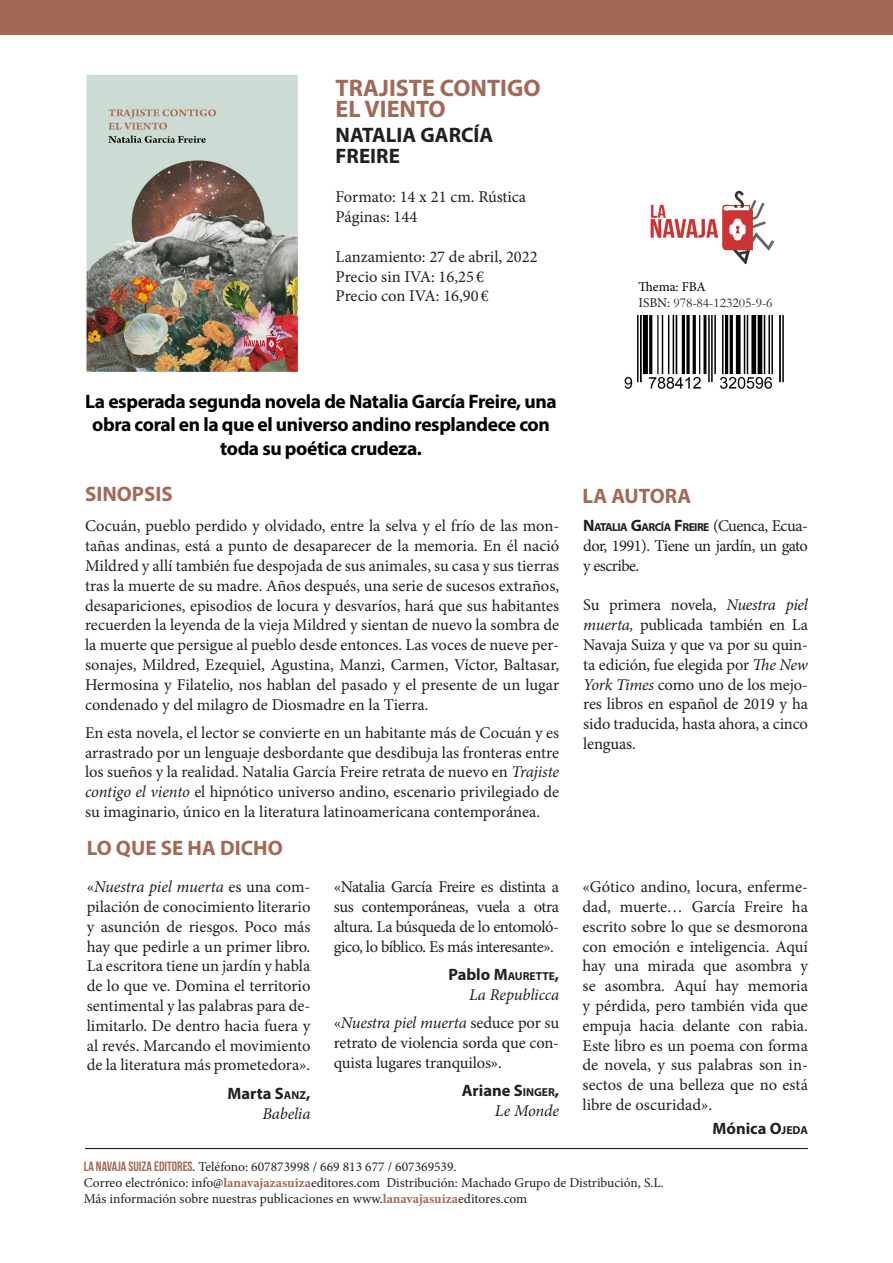
<style>
.page{position:relative;width:893px;height:1263px;background:#fff}
.page>*{position:absolute;margin:0;border:0;box-sizing:border-box;transform-origin:0 0}
.t1{font:700 24px/21px "Myriad Pro";color:#a26957}
.t2{font:700 21px "Myriad Pro";color:#a26957}
.t3{font:700 21px/21px "Myriad Pro";color:#231f20}
.t4{font:700 19.5px/23.4px "Myriad Pro";letter-spacing:-.02em;color:#000;text-align:center}
.t5{font:16.5px/19.8px "Minion Pro";letter-spacing:-.01em;color:#231f20;text-align:justify}
.t6{font:italic 16.5px/28.3px "Minion Pro";letter-spacing:-.015em;color:#231f20;text-align:right}
.t7{font:700 16.5px "Myriad Pro";color:#231f20}
.t8{font:16.5px/19.8px "Minion Pro";letter-spacing:-.035em;color:#231f20}
.t9{font:13.5px/16.2px "Minion Pro";color:#231f20}
.t10{font:13.5px "Garamond";color:#231f20}
.t11{font:13.5px "Minion Pro";color:#000}
.t12{font:700 11.55px "Myriad Pro";letter-spacing:-.05em;color:#231f20}
.s1{font-family:"Minion Pro"}
.s2{font-style:italic}
.s3{font-size:11.55px}
.s4{font-style:normal}
.s5{font-size:16.5px}
.s6{font-family:"Minion Pro";font-weight:400;font-size:16.5px}
.s7{font-family:"Bebas Neue";color:#a26957}
.s8{font-family:"Bebas Neue"}
.s9{font-weight:700;color:#a26957}
</style>
<div class="page">
<img style="left:650px;top:190px;width:125px;height:75px">
<hr style="left:85px;top:1148px;width:723px;height:1px;background:#231f20">
<div style="left:0;top:0;width:893px;height:34px;background:#a26957"></div>
<img style="left:624px;top:315px;width:160px;height:75px">
<img style="left:88px;top:76px;width:208px;height:294px">
<div style="left:85px;top:73px;width:214px;height:300px;border:2px solid #fff"></div>
<h1 class="t1" style="left:336px;top:76px;width:207px">TRAJISTE CONTIGO<br>EL VIENTO</h1>
<p class="t3" style="left:336px;top:124px;width:159px">NATALIA GARCÍA<br>FREIRE</p>
<p class="t5" style="left:336px;top:187px;width:192px">Formato: 14 x 21 cm. Rústica<br>Páginas: 144</p>
<p class="t5" style="left:336px;top:247px;width:204px;text-align:left">Lanzamiento: 27 de abril, 2022<br>Precio sin IVA: 16,25 €<br>Precio con IVA: 16,90 €</p>
<p class="t11" style="left:638px;top:277px;width:69px">Thema: FBA</p>
<p class="t10" style="left:638px;top:294px;width:136px"><span class="s1">ISBN:</span> 978-84-123205-9-6</p>
<p class="t4" style="left:85px;top:389px;width:473px">La esperada segunda novela de Natalia García Freire, una obra coral en la que el universo andino resplandece con toda su poética crudeza.</p>
<p class="t2" style="left:85px;top:480px;width:89px">SINOPSIS</p>
<p class="t5" style="left:85px;top:516px;width:476px">Cocuán, pueblo perdido y olvidado, entre la selva y el frío de las mon&shy;tañas andinas, está a punto de desaparecer de la memoria. En él nació Mildred y allí también fue despojada de sus animales, su casa y sus tierras tras la muerte de su madre. Años después, una serie de sucesos extraños, desapariciones, episodios de locura y desvaríos, hará que sus habitantes recuerden la leyenda de la vieja Mildred y sientan de nuevo la sombra de la muerte que persigue al pueblo desde entonces. Las voces de nueve per&shy;sonajes, Mildred, Ezequiel, Agustina, Manzi, Carmen, Víctor, Baltasar, Hermosina y Filatelio, nos hablan del pasado y el presente de un lugar condenado y del milagro de Diosmadre en la Tierra.</p>
<p class="t5" style="left:85px;top:723px;width:476px">En esta novela, el lector se convierte en un habitante más de Cocuán y es arrastrado por un lenguaje desbordante que desdibuja las fronteras entre los sueños y la realidad. Natalia García Freire retrata de nuevo en <span class="s2">Trajiste contigo el viento</span> el hipnótico universo andino, escenario privilegiado de su imaginario, único en la literatura latinoamericana contemporánea.</p>
<p class="t2" style="left:87px;top:835px;width:197px">LO QUE SE HA DICHO</p>
<p class="t5" style="left:87px;top:877px;width:225px">«<span class="s2">Nuestra piel muerta</span> es una com&shy;pilación de conocimiento literario y asunción de riesgos. Poco más hay que pedirle a un primer libro.<br>La escritora tiene un jardín y habla de lo que ve. Domina el territorio sentimental y las palabras para de&shy;limitarlo. De dentro hacia fuera y al revés. Marcando el movimiento de la literatura más prometedora».</p>
<p class="t7" style="left:227px;top:1082px;width:84px">Marta S<span class="s3">ANZ</span>,</p>
<p class="t6" style="left:262px;top:1099px;width:50px">Babelia</p>
<p class="t5" style="left:334px;top:877px;width:227px">«Natalia García Freire es distinta a sus contemporáneas, vuela a otra altura. La búsqueda de lo entomoló&shy;gico, lo bíblico. Es más interesante».</p>
<p class="t7" style="left:448px;top:964px;width:112px">Pablo M<span class="s3">AURETTE</span>,</p>
<p class="t6" style="left:334px;top:980px;width:227px">La Republicca<br><span class="s4">«</span>Nuestra piel muerta <span class="s4">seduce por su</span></p>
<p class="t5" style="left:334px;top:1033px;width:227px">retrato de violencia sorda que con&shy;quista lugares tranquilos».</p>
<p class="t7" style="left:462px;top:1080px;width:99px">Ariane S<span class="s3">INGER</span>,</p>
<p class="t6" style="left:495px;top:1096px;width:66px">Le Monde</p>
<p class="t2" style="left:583px;top:482px;width:110px">LA AUTORA</p>
<p class="t12" style="left:583px;top:520px;width:226px"><span class="s5">N</span>ATALIA <span class="s5">G</span>ARCÍA <span class="s5">F</span>REIRE <span class="s6">(Cuenca, Ecua-</span></p>
<p class="t8" style="left:583px;top:536px;width:226px">dor, 1991). Tiene un jardín, un gato y escribe.</p>
<p class="t5" style="left:583px;top:595px;width:226px">Su primera novela, <span class="s2">Nuestra piel muerta,</span> publicada también en La Navaja Suiza y que va por su quin&shy;ta edición, fue elegida por <span class="s2">The New York Times</span> como uno de los mejo&shy;res libros en español de 2019 y ha sido traducida, hasta ahora, a cinco lenguas.</p>
<p class="t5" style="left:583px;top:877px;width:227px">«Gótico andino, locura, enferme&shy;dad, muerte… García Freire ha escrito sobre lo que se desmorona con emoción e inteligencia. Aquí hay una mirada que asombra y se asombra. Aquí hay memoria y pérdida, pero también vida que empuja hacia delante con rabia.<br>Este libro es un poema con forma de novela, y sus palabras son in&shy;sectos de una belleza que no está libre de oscuridad».</p>
<p class="t7" style="left:712px;top:1118px;width:97px">Mónica O<span class="s3">JEDA</span></p>
<p class="t9" style="left:84px;top:1158px;width:582px"><span class="s7">LA NAVAJA SUIZA EDITORES</span><span class="s8">.</span> Teléfono: 607873998 / 669 813 677 / 607369539.<br>Correo electrónico: info@<span class="s9">lanavajazasuiza</span>editores.com Distribución: Machado Grupo de Distribución, S.L.<br>Más información sobre nuestras publicaciones en www.<span class="s9">lanavajasuiza</span>editores.com</p>
</div>
